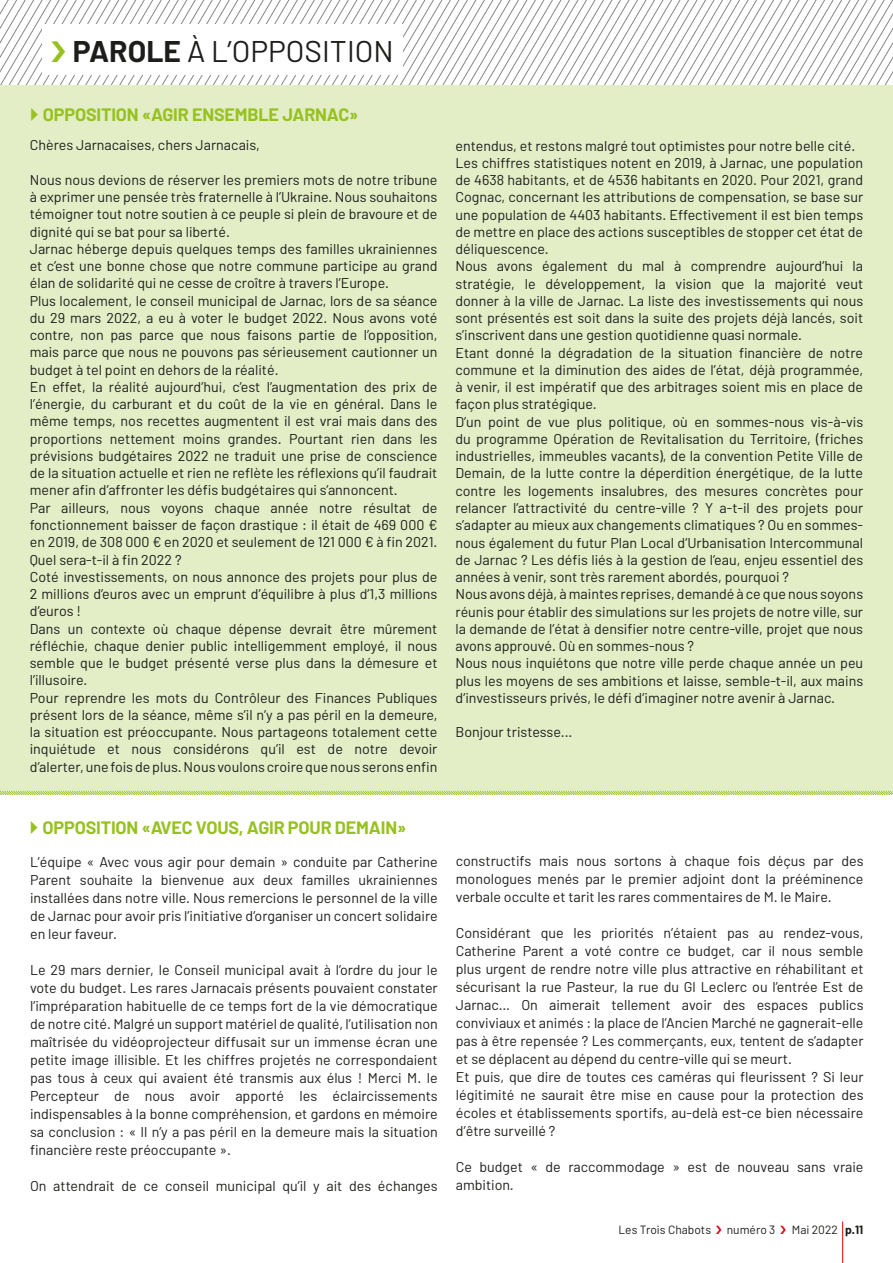
<style>
.page{position:relative;width:893px;height:1263px;background:#fff}
.page>*{position:absolute;margin:0;border:0;box-sizing:border-box;transform-origin:0 0}
.t1{font:30px "Barlow";color:#1d1d1b}
.t2{font:700 18px "Barlow";letter-spacing:-.01em;color:#96c11f}
.t3{font:14.25px/17.2px "Barlow";color:#1d1d1b;text-align:justify}
.t4{font:12px "Barlow";color:#1d1d1b}
.s1{font-weight:700}
</style>
<div class="page">
<hr style="left:842px;top:1221px;width:1px;height:42px;background:#e30614">
<div style="left:0;top:85px;width:893px;height:705px;background:#e3edc6"></div>
<svg style="left:0;top:790px;width:893px;height:6px;background:#cfe29a"></svg>
<svg style="left:0;top:0;width:893px;height:85px"></svg>
<p class="t1" style="left:73px;top:32px;width:322px"><span class="s1">PAROLE</span> À L’OPPOSITION</p>
<p class="t2" style="left:43px;top:103px;width:317px">OPPOSITION «AGIR ENSEMBLE JARNAC»</p>
<p class="t3" style="left:30px;top:136px;width:232px">Chères Jarnacaises, chers Jarnacais,</p>
<p class="t3" style="left:30px;top:171px;width:409px">Nous nous devions de réserver les premiers mots de notre tribune à exprimer une pensée très fraternelle à l’Ukraine. Nous souhaitons témoigner tout notre soutien à ce peuple si plein de bravoure et de dignité qui se bat pour sa liberté.</p>
<p class="t3" style="left:30px;top:240px;width:409px">Jarnac héberge depuis quelques temps des familles ukrainiennes et c’est une bonne chose que notre commune participe au grand élan de solidarité qui ne cesse de croître à travers l’Europe.</p>
<p class="t3" style="left:30px;top:291px;width:409px">Plus localement, le conseil municipal de Jarnac, lors de sa séance du 29 mars 2022, a eu à voter le budget 2022. Nous avons voté contre, non pas parce que nous faisons partie de l’opposition, mais parce que nous ne pouvons pas sérieusement cautionner un budget à tel point en dehors de la réalité.</p>
<p class="t3" style="left:30px;top:378px;width:409px">En effet, la réalité aujourd’hui, c’est l’augmentation des prix de l’énergie, du carburant et du coût de la vie en général. Dans le même temps, nos recettes augmentent il est vrai mais dans des proportions nettement moins grandes. Pourtant rien dans les prévisions budgétaires 2022 ne traduit une prise de conscience de la situation actuelle et rien ne reflète les réflexions qu’il faudrait mener afin d’affronter les défis budgétaires qui s’annoncent.</p>
<p class="t3" style="left:30px;top:499px;width:409px">Par ailleurs, nous voyons chaque année notre résultat de fonctionnement baisser de façon drastique : il était de 469 000 € en 2019, de 308 000 € en 2020 et seulement de 121 000 € à fin 2021.<br>Quel sera-t-il à fin 2022 ?</p>
<p class="t3" style="left:30px;top:568px;width:409px">Coté investissements, on nous annonce des projets pour plus de 2 millions d’euros avec un emprunt d’équilibre à plus d’1,3 millions d’euros !</p>
<p class="t3" style="left:30px;top:619px;width:409px">Dans un contexte où chaque dépense devrait être mûrement réfléchie, chaque denier public intelligemment employé, il nous semble que le budget présenté verse plus dans la démesure et l’illusoire.</p>
<p class="t3" style="left:30px;top:688px;width:409px">Pour reprendre les mots du Contrôleur des Finances Publiques présent lors de la séance, même s’il n’y a pas péril en la demeure, la situation est préoccupante. Nous partageons totalement cette inquiétude et nous considérons qu’il est de notre devoir d’alerter, une fois de plus. Nous voulons croire que nous serons enfin</p>
<p class="t3" style="left:455px;top:136px;width:401px">entendus, et restons malgré tout optimistes pour notre belle cité.</p>
<p class="t3" style="left:455px;top:154px;width:409px">Les chiffres statistiques notent en 2019, à Jarnac, une population de 4638 habitants, et de 4536 habitants en 2020. Pour 2021, grand Cognac, concernant les attributions de compensation, se base sur une population de 4403 habitants. Effectivement il est bien temps de mettre en place des actions susceptibles de stopper cet état de déliquescence.</p>
<p class="t3" style="left:455px;top:257px;width:409px">Nous avons également du mal à comprendre aujourd’hui la stratégie, le développement, la vision que la majorité veut donner à la ville de Jarnac. La liste des investissements qui nous sont présentés est soit dans la suite des projets déjà lancés, soit s’inscrivent dans une gestion quotidienne quasi normale.</p>
<p class="t3" style="left:455px;top:344px;width:409px">Etant donné la dégradation de la situation financière de notre commune et la diminution des aides de l’état, déjà programmée, à venir, il est impératif que des arbitrages soient mis en place de façon plus stratégique.</p>
<p class="t3" style="left:455px;top:413px;width:409px">D’un point de vue plus politique, où en sommes-nous vis-à-vis du programme Opération de Revitalisation du Territoire, (friches industrielles, immeubles vacants), de la convention Petite Ville de Demain, de la lutte contre la déperdition énergétique, de la lutte contre les logements insalubres, des mesures concrètes pour relancer l’attractivité du centre-ville ? Y a-t-il des projets pour s’adapter au mieux aux changements climatiques ? Ou en sommes&shy;nous également du futur Plan Local d’Urbanisation Intercommunal de Jarnac ? Les défis liés à la gestion de l’eau, enjeu essentiel des années à venir, sont très rarement abordés, pourquoi ?</p>
<p class="t3" style="left:455px;top:585px;width:409px">Nous avons déjà, à maintes reprises, demandé à ce que nous soyons réunis pour établir des simulations sur les projets de notre ville, sur la demande de l’état à densifier notre centre-ville, projet que nous avons approuvé. Où en sommes-nous ?</p>
<p class="t3" style="left:455px;top:654px;width:409px">Nous nous inquiétons que notre ville perde chaque année un peu plus les moyens de ses ambitions et laisse, semble-t-il, aux mains d’investisseurs privés, le défi d’imaginer notre avenir à Jarnac.</p>
<p class="t3" style="left:455px;top:723px;width:119px">Bonjour tristesse...</p>
<p class="t2" style="left:43px;top:817px;width:365px">OPPOSITION «AVEC VOUS, AGIR POUR DEMAIN»</p>
<p class="t3" style="left:30px;top:852px;width:409px;line-height:18px">L’équipe « Avec vous agir pour demain » conduite par Catherine Parent souhaite la bienvenue aux deux familles ukrainiennes installées dans notre ville. Nous remercions le personnel de la ville de Jarnac pour avoir pris l’initiative d’organiser un concert solidaire en leur faveur.</p>
<p class="t3" style="left:30px;top:960px;width:409px;line-height:18px">Le 29 mars dernier, le Conseil municipal avait à l’ordre du jour le vote du budget. Les rares Jarnacais présents pouvaient constater l’impréparation habituelle de ce temps fort de la vie démocratique de notre cité. Malgré un support matériel de qualité, l’utilisation non maîtrisée du vidéoprojecteur diffusait sur un immense écran une petite image illisible. Et les chiffres projetés ne correspondaient pas tous à ceux qui avaient été transmis aux élus ! Merci M. le Percepteur de nous avoir apporté les éclaircissements indispensables à la bonne compréhension, et gardons en mémoire sa conclusion : « Il n’y a pas péril en la demeure mais la situation financière reste préoccupante ».</p>
<p class="t3" style="left:30px;top:1176px;width:409px">On attendrait de ce conseil municipal qu’il y ait des échanges</p>
<p class="t3" style="left:456px;top:852px;width:409px;line-height:18px">constructifs mais nous sortons à chaque fois déçus par des monologues menés par le premier adjoint dont la prééminence verbale occulte et tarit les rares commentaires de M. le Maire.</p>
<p class="t3" style="left:456px;top:924px;width:409px;line-height:18px">Considérant que les priorités n’étaient pas au rendez-vous, Catherine Parent a voté contre ce budget, car il nous semble plus urgent de rendre notre ville plus attractive en réhabilitant et sécurisant la rue Pasteur, la rue du Gl Leclerc ou l’entrée Est de Jarnac… On aimerait tellement avoir des espaces publics conviviaux et animés : la place de l’Ancien Marché ne gagnerait-elle pas à être repensée ? Les commerçants, eux, tentent de s’adapter et se déplacent au dépend du centre-ville qui se meurt.</p>
<p class="t3" style="left:456px;top:1068px;width:409px;line-height:17.9px">Et puis, que dire de toutes ces caméras qui fleurissent ? Si leur légitimité ne saurait être mise en cause pour la protection des écoles et établissements sportifs, au-delà est-ce bien nécessaire d’être surveillé ?</p>
<p class="t3" style="left:456px;top:1157px;width:409px;line-height:18px">Ce budget « de raccommodage » est de nouveau sans vraie ambition.</p>
<p class="t4" style="left:618px;top:1222px;width:94px">Les Trois Chabots</p>
<p class="t4" style="left:727px;top:1222px;width:50px">numéro 3</p>
<p class="t4" style="left:792px;top:1222px;width:73px">Mai 2022 <span class="s1">p.11</span></p>
</div>
